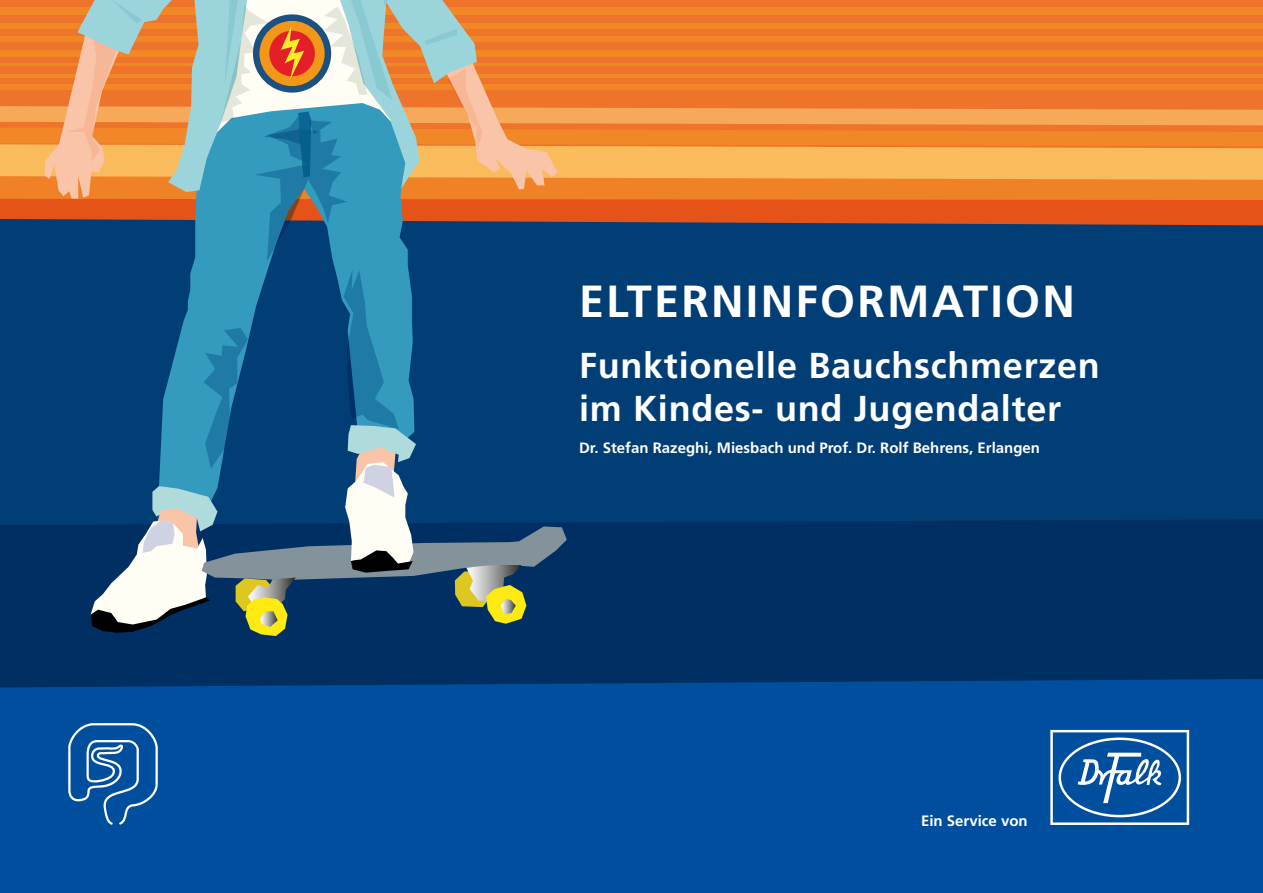
<style>
.page{position:relative;width:1263px;height:893px;background:#004f9f}
.page>*{position:absolute;margin:0;border:0;box-sizing:border-box;transform-origin:0 0}
.t1{font:700 45px "Frutiger LT Std";letter-spacing:.05em;color:#fff}
.t2{font:700 36px/43.2px "Frutiger LT Std";letter-spacing:.02em;color:#fff}
.t3{font:700 15px "Frutiger LT Std";color:#fff}
</style>
<div class="page">
<div style="left:0;top:525px;width:1263px;height:162px;background:#003063"></div>
<div style="left:0;top:261px;width:1263px;height:264px;background:#003e75"></div>
<svg style="left:91px;top:269px;width:476px;height:367px;background:#295f85"></svg>
<svg style="left:0;top:0;width:1263px;height:261px;background:#bc8457"></svg>
<svg style="left:68px;top:723px;width:90px;height:102px"></svg>
<svg style="left:1050px;top:730px;width:139px;height:95px"></svg>
<h1 class="t1" style="left:579px;top:274px;width:497px">ELTERNINFORMATION</h1>
<h2 class="t2" style="left:579px;top:344px;width:522px">Funktionelle Bauchschmerzen im Kindes- und Jugendalter</h2>
<p class="t3" style="left:579px;top:439px;width:462px">Dr. Stefan Razeghi, Miesbach und Prof. Dr. Rolf Behrens, Erlangen</p>
<p class="t3" style="left:921px;top:811px;width:108px">Ein Service von</p>
</div>
